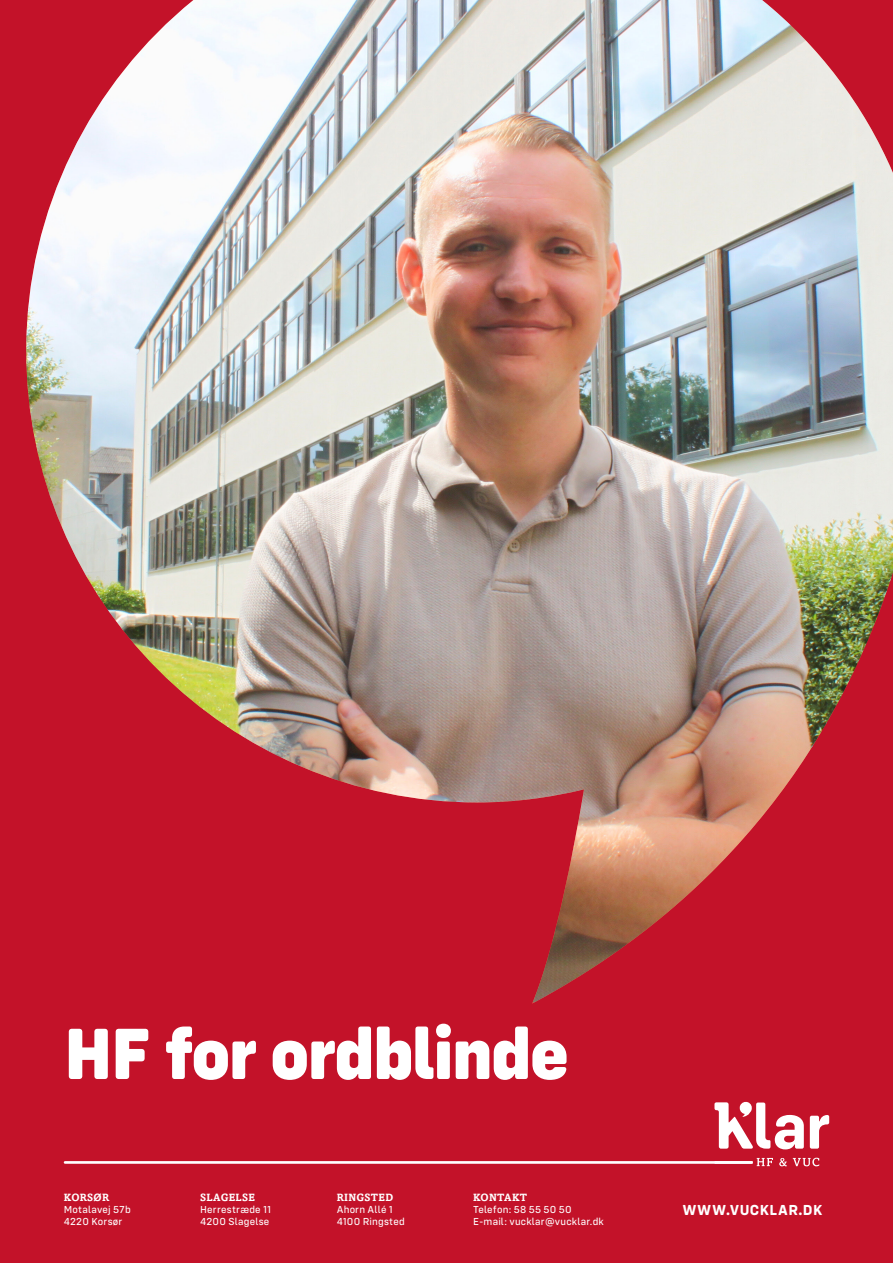
<style>
.page{position:relative;width:893px;height:1263px;background:#c31229}
.page>*{position:absolute;margin:0;border:0;box-sizing:border-box;transform-origin:0 0}
.t1{font:800 75px "Config Rounded";letter-spacing:-.03em;color:#fff}
.Ny_brød{font:700 15px "Config Rounded";letter-spacing:.03em;color:#fff}
.Ny_brød-2{font:10.5px "Config Rounded Text";letter-spacing:.02em;color:#fff}
.Ny_brød-3{font:700 10.5px "Amasis MT Std";letter-spacing:.025em;color:#fff}
</style>
<div class="page">
<img style="left:26px;top:0;width:867px;height:1002px">
<svg style="left:714px;top:1102px;width:115px;height:47px"></svg>
<svg style="left:757px;top:1158px;width:62px;height:8px"></svg>
<hr style="left:714px;top:1161px;width:39px;height:3px;background:#fff">
<hr style="left:64px;top:1161px;width:688px;height:3px;background:#fff">
<p class="t1" style="left:64px;top:1007px;width:507px">HF for ordblinde</p>
<p class="Ny_brød-3" style="left:64px;top:1191px;width:47px">KORSØR</p>
<p class="Ny_brød-2" style="left:64px;top:1204px;width:69px">Motalavej 57b</p>
<p class="Ny_brød-2" style="left:64px;top:1216px;width:60px">4220 Korsør</p>
<p class="Ny_brød-3" style="left:200px;top:1191px;width:56px">SLAGELSE</p>
<p class="Ny_brød-2" style="left:200px;top:1204px;width:73px">Herrestræde 11</p>
<p class="Ny_brød-2" style="left:200px;top:1216px;width:71px">4200 Slagelse</p>
<p class="Ny_brød-3" style="left:337px;top:1191px;width:58px">RINGSTED</p>
<p class="Ny_brød-2" style="left:337px;top:1204px;width:58px">Ahorn Allé 1</p>
<p class="Ny_brød-2" style="left:337px;top:1216px;width:70px">4100 Ringsted</p>
<p class="Ny_brød-3" style="left:473px;top:1191px;width:56px">KONTAKT</p>
<p class="Ny_brød-2" style="left:473px;top:1204px;width:100px">Telefon: 58 55 50 50</p>
<p class="Ny_brød-2" style="left:473px;top:1216px;width:132px">E-mail: vucklar@vucklar.dk</p>
<p class="Ny_brød" style="left:682px;top:1201px;width:142px">WWW.VUCKLAR.DK</p>
</div>
